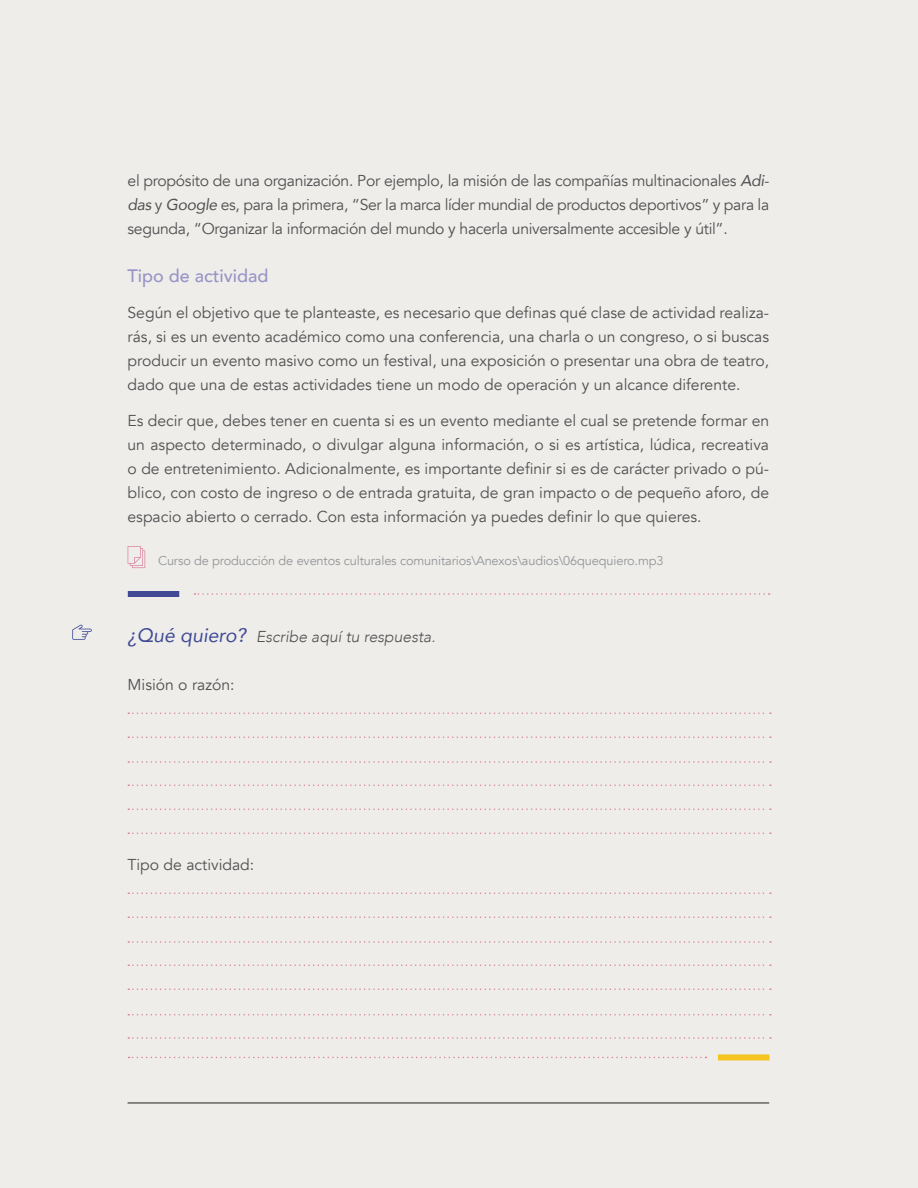
<style>
.page{position:relative;width:918px;height:1188px;background:#eeedea}
.page>*{position:absolute;margin:0;border:0;box-sizing:border-box;transform-origin:0 0}
.t1{font:500 18px "Avenir";color:#9894c6}
.t2{font:15.75px/24px "Avenir";color:#505052;text-align:justify}
.t3{font:italic 300 15.75px "Avenir";color:#505052}
.t4{font:12.75px "Avenir";letter-spacing:-.01em;color:#939598}
.s1{font-style:italic}
.s2{font-weight:400;font-size:19.5px;color:#404a95}
</style>
<div class="page">
<hr style="left:128px;top:1103px;width:641px;height:1px;background:#231f20">
<svg style="left:128px;top:832px;width:643px;height:2px"></svg>
<svg style="left:128px;top:761px;width:643px;height:2px"></svg>
<svg style="left:128px;top:941px;width:643px;height:2px"></svg>
<svg style="left:128px;top:712px;width:643px;height:2px"></svg>
<svg style="left:128px;top:892px;width:643px;height:2px"></svg>
<svg style="left:128px;top:784px;width:643px;height:2px"></svg>
<svg style="left:128px;top:964px;width:643px;height:2px"></svg>
<svg style="left:128px;top:736px;width:643px;height:2px"></svg>
<svg style="left:128px;top:916px;width:643px;height:2px"></svg>
<svg style="left:128px;top:808px;width:643px;height:2px"></svg>
<svg style="left:128px;top:988px;width:643px;height:2px"></svg>
<svg style="left:128px;top:1014px;width:643px;height:2px"></svg>
<svg style="left:128px;top:1037px;width:643px;height:2px"></svg>
<div style="left:128px;top:591px;width:51px;height:6px;background:#404a95"></div>
<div style="left:718px;top:1054px;width:51px;height:6px;background:#f5c421"></div>
<svg style="left:129px;top:1057px;width:577px;height:1px"></svg>
<svg style="left:194px;top:593px;width:576px;height:2px"></svg>
<svg style="left:72px;top:625px;width:20px;height:15px"></svg>
<svg style="left:128px;top:546px;width:17px;height:22px"></svg>
<p class="t2" style="left:128px;top:169px;width:643px">el propósito de una organización. Por ejemplo, la misión de las compañías multinacionales <span class="s1">Adi&shy;das</span> y <span class="s1">Google</span> es, para la primera, “Ser la marca líder mundial de productos deportivos” y para la segunda, “Organizar la información del mundo y hacerla universalmente accesible y útil”.</p>
<p class="t1" style="left:128px;top:260px;width:143px">Tipo de actividad</p>
<p class="t2" style="left:128px;top:301px;width:643px">Según el objetivo que te planteaste, es necesario que definas qué clase de actividad realiza&shy;rás, si es un evento académico como una conferencia, una charla o un congreso, o si buscas producir un evento masivo como un festival, una exposición o presentar una obra de teatro, dado que una de estas actividades tiene un modo de operación y un alcance diferente.</p>
<p class="t2" style="left:128px;top:409px;width:643px">Es decir que, debes tener en cuenta si es un evento mediante el cual se pretende formar en un aspecto determinado, o divulgar alguna información, o si es artística, lúdica, recreativa o de entretenimiento. Adicionalmente, es importante definir si es de carácter privado o pú&shy;blico, con costo de ingreso o de entrada gratuita, de gran impacto o de pequeño aforo, de espacio abierto o cerrado. Con esta información ya puedes definir lo que quieres.</p>
<p class="t4" style="left:158px;top:553px;width:507px">Curso de producción de eventos culturales comunitarios\Anexos\audios\06quequiero.mp3</p>
<p class="t3" style="left:128px;top:627px;width:310px"><span class="s2">¿Qué quiero?</span> Escribe aquí tu respuesta.</p>
<p class="t2" style="left:128px;top:673px;width:109px">Misión o razón:</p>
<p class="t2" style="left:128px;top:853px;width:128px">Tipo de actividad:</p>
</div>
